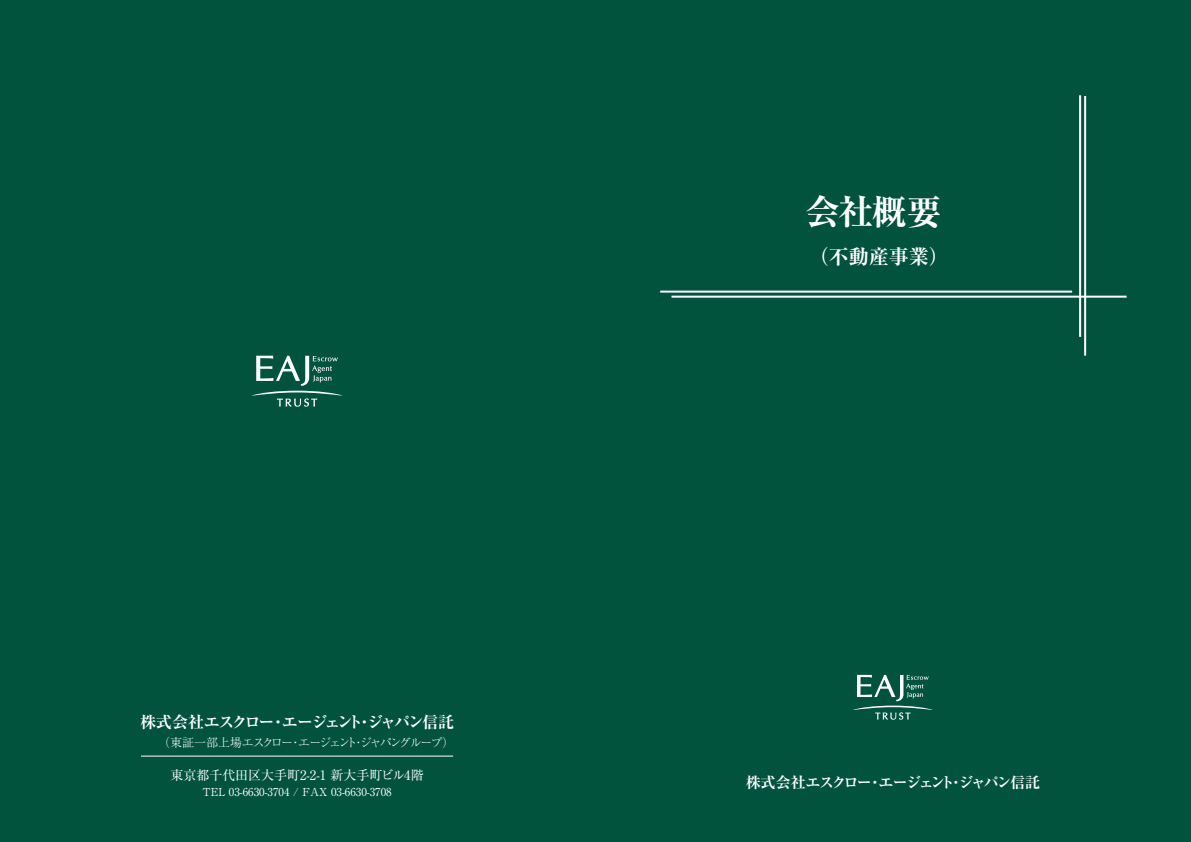
<style>
.page{position:relative;width:1191px;height:842px;background:#01533d}
.page>*{position:absolute;margin:0;border:0;box-sizing:border-box;transform-origin:0 0}
.t1{font:700 expanded 35px "Ryumin Pro";color:#fff}
.t2{font:700 expanded 20px "Ryumin Pro";color:#fff}
.t3{font:700 expanded 16px "Ryumin Pro";letter-spacing:-.11em;color:#fff}
.t4{font:700 expanded 15px "Ryumin Pro";letter-spacing:-.11em;color:#fff}
.t5{font:13px "Ryumin Pro";color:#fff}
.t6{font:300 12px "Ryumin Pro";letter-spacing:-.145em;color:#fff}
.t7{font:11px "Ryumin Pro";color:#fff}
</style>
<div class="page">
<svg style="left:853px;top:675px;width:80px;height:45px"></svg>
<svg style="left:251px;top:356px;width:92px;height:51px"></svg>
<hr style="left:141px;top:756px;width:312px;height:1px;background:#fff">
<hr style="left:671px;top:296px;width:455px;height:2px;background:#fff">
<hr style="left:660px;top:291px;width:412px;height:2px;background:#fff">
<hr style="left:1084px;top:96px;width:2px;height:260px;background:#fff">
<hr style="left:1079px;top:95px;width:2px;height:242px;background:#fff">
<h3 class="t3" style="left:140px;top:709px;width:316px">株式会社エスクロー・エージェント・ジャパン信託</h3>
<p class="t6" style="left:158px;top:733px;width:298px">（東証一部上場エスクロー・エージェント・ジャパングループ）</p>
<p class="t5" style="left:170px;top:764px;width:255px">東京都千代田区大手町2-2-1 新大手町ビル4階</p>
<p class="t7" style="left:202px;top:783px;width:191px">TEL 03-6630-3704 / FAX 03-6630-3708</p>
<h1 class="t1" style="left:805px;top:185px;width:138px">会社概要</h1>
<h2 class="t2" style="left:809px;top:241px;width:141px">（不動産事業）</h2>
<h3 class="t4" style="left:745px;top:770px;width:296px">株式会社エスクロー・エージェント・ジャパン信託</h3>
</div>
